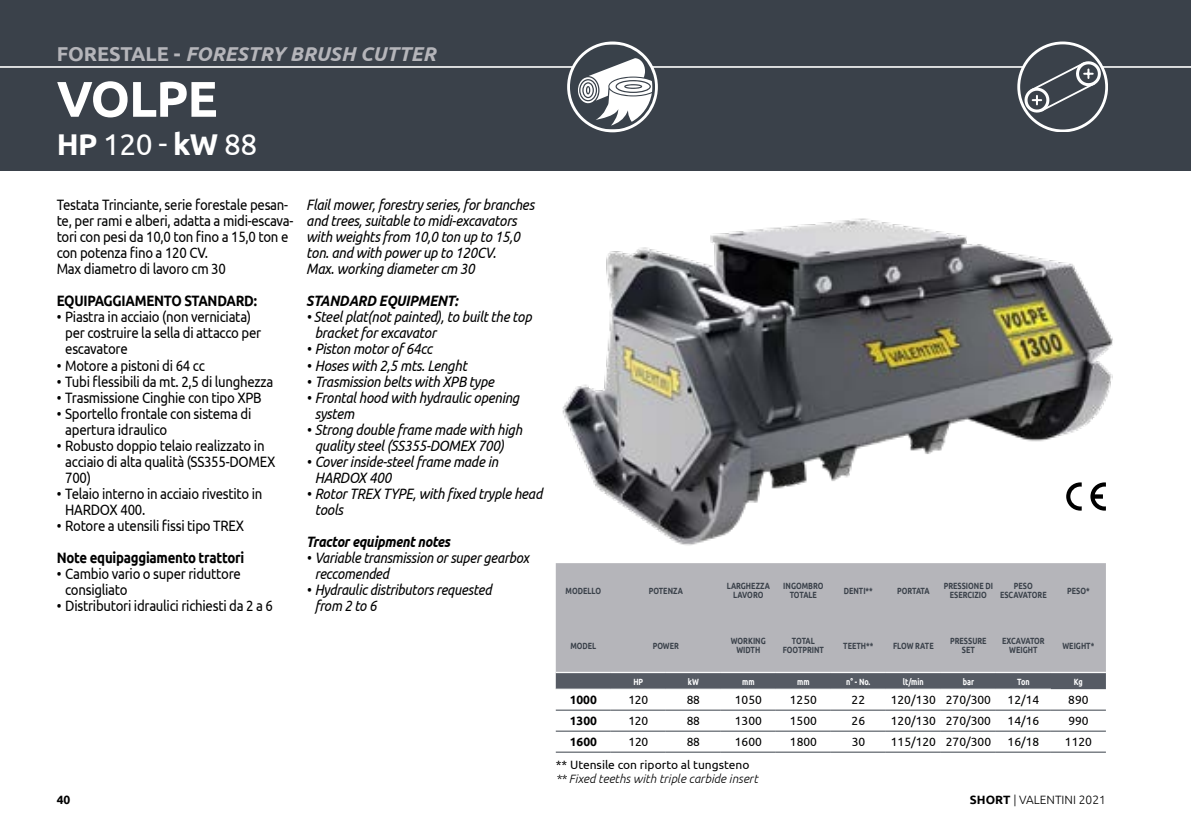
<style>
.page{position:relative;width:1191px;height:840px;background:#fff}
.page>*{position:absolute;margin:0;border:0;box-sizing:border-box;transform-origin:0 0}
.t1{font:700 50px "Ubuntu";letter-spacing:-.02em;color:#fff}
.t2{font:30px "Ubuntu";color:#fff}
.t3{font:italic 700 20px "Ubuntu";color:#b5b5ba}
.t4{font:15px/16px "Ubuntu";letter-spacing:-.02em;color:#000;scale:.88 1}
.t5{font:italic 15px/16px "Ubuntu";letter-spacing:-.02em;color:#000;scale:.9 1}
.t6{font:italic 15px/16px "Ubuntu";letter-spacing:-.02em;color:#000;scale:.88 1}
.t7{font:700 15px "Ubuntu";letter-spacing:-.02em;color:#000;scale:.88 1}
.t8{font:italic 700 15px "Ubuntu";letter-spacing:-.02em;color:#000;scale:.88 1}
.t9{font:italic 700 15px "Ubuntu";letter-spacing:-.02em;color:#000;scale:.9 1}
.t10{font:12px "Ubuntu";color:#000}
.t11{font:italic 300 12px "Ubuntu";color:#000}
.t12{font:300 12px "Ubuntu";color:#000}
.t13{font:700 12px "Ubuntu";color:#000}
.t14{font:700 9px/9px "Ubuntu";color:#3a414a;text-align:center;scale:.8 1}
.t15{font:700 9px "Ubuntu";color:#fff;scale:.8 1}
.t16{font:700 9px "Ubuntu";letter-spacing:-.045em;color:#3a414a;scale:.8 1}
.s1{font-style:normal}
.s2{font-weight:700}
</style>
<div class="page">
<div style="left:0;top:0;width:1191px;height:170px;background:#3a414a"></div>
<hr style="left:0;top:66px;width:1191px;height:2px;background:#fff">
<svg style="left:567px;top:41px;width:91px;height:91px"></svg>
<svg style="left:570px;top:44px;width:85px;height:85px"></svg>
<img style="left:562px;top:218px;width:551px;height:328px">
<div style="left:556px;top:563px;width:550px;height:108px;background:#b5b5ba"></div>
<div style="left:556px;top:673px;width:550px;height:15px;background:#565b64"></div>
<hr style="left:556px;top:709px;width:55px;height:1px;background:#3a414a">
<hr style="left:611px;top:709px;width:55px;height:1px;background:#3a414a">
<hr style="left:666px;top:709px;width:55px;height:1px;background:#3a414a">
<hr style="left:721px;top:709px;width:55px;height:1px;background:#3a414a">
<hr style="left:776px;top:709px;width:55px;height:1px;background:#3a414a">
<hr style="left:831px;top:709px;width:55px;height:1px;background:#3a414a">
<hr style="left:886px;top:709px;width:55px;height:1px;background:#3a414a">
<hr style="left:941px;top:709px;width:55px;height:1px;background:#3a414a">
<hr style="left:996px;top:709px;width:55px;height:1px;background:#3a414a">
<hr style="left:1051px;top:709px;width:55px;height:1px;background:#3a414a">
<hr style="left:556px;top:730px;width:55px;height:1px;background:#3a414a">
<hr style="left:611px;top:730px;width:55px;height:1px;background:#3a414a">
<hr style="left:666px;top:730px;width:55px;height:1px;background:#3a414a">
<hr style="left:721px;top:730px;width:55px;height:1px;background:#3a414a">
<hr style="left:776px;top:730px;width:55px;height:1px;background:#3a414a">
<hr style="left:831px;top:730px;width:55px;height:1px;background:#3a414a">
<hr style="left:886px;top:730px;width:55px;height:1px;background:#3a414a">
<hr style="left:941px;top:730px;width:55px;height:1px;background:#3a414a">
<hr style="left:996px;top:730px;width:55px;height:1px;background:#3a414a">
<hr style="left:1051px;top:730px;width:55px;height:1px;background:#3a414a">
<hr style="left:556px;top:751px;width:55px;height:1px;background:#3a414a">
<hr style="left:611px;top:751px;width:55px;height:1px;background:#3a414a">
<hr style="left:666px;top:751px;width:55px;height:1px;background:#3a414a">
<hr style="left:721px;top:751px;width:55px;height:1px;background:#3a414a">
<hr style="left:776px;top:751px;width:55px;height:1px;background:#3a414a">
<hr style="left:831px;top:751px;width:55px;height:1px;background:#3a414a">
<hr style="left:886px;top:751px;width:55px;height:1px;background:#3a414a">
<hr style="left:941px;top:751px;width:55px;height:1px;background:#3a414a">
<hr style="left:996px;top:751px;width:55px;height:1px;background:#3a414a">
<hr style="left:1051px;top:751px;width:55px;height:1px;background:#3a414a">
<svg style="left:1066px;top:482px;width:15px;height:28px"></svg>
<svg style="left:1090px;top:482px;width:16px;height:28px"></svg>
<svg style="left:1017px;top:41px;width:90px;height:91px"></svg>
<div style="left:1020px;top:44px;width:85px;height:85px;background:#3a414a;border-radius:50%"></div>
<svg style="left:1023px;top:60px;width:79px;height:53px"></svg>
<h3 class="t3" style="left:57px;top:42px;width:380px"><span class="s1">FORESTALE -</span> FORESTRY BRUSH CUTTER</h3>
<h1 class="t1" style="left:57px;top:69px;width:162px">VOLPE</h1>
<h2 class="t2" style="left:57px;top:126px;width:202px"><span class="s2">HP</span> 120 - <span class="s2">kW</span> 88</h2>
<p class="t4" style="left:57px;top:196px;width:270px">Testata Trinciante, serie forestale pesan&shy;te, per rami e alberi, adatta a midi-escava&shy;tori con pesi da 10,0 ton fino a 15,0 ton e con potenza fino a 120 CV.<br>Max diametro di lavoro cm 30</p>
<p class="t7" style="left:57px;top:292px;width:229px">EQUIPAGGIAMENTO STANDARD:</p>
<p class="t4" style="left:65px;top:308px;width:224px;text-indent:-9px">• Piastra in acciaio (non verniciata) per costruire la sella di attacco per escavatore</p>
<p class="t4" style="left:57px;top:356px;width:170px">• Motore a pistoni di 64 cc</p>
<p class="t4" style="left:57px;top:372px;width:248px">• Tubi flessibili da mt. 2,5 di lunghezza</p>
<p class="t4" style="left:57px;top:388px;width:234px">• Trasmissione Cinghie con tipo XPB</p>
<p class="t4" style="left:65px;top:404px;width:213px;text-indent:-9px">• Sportello frontale con sistema di apertura idraulico</p>
<p class="t4" style="left:65px;top:436px;width:240px;text-indent:-9px">• Robusto doppio telaio realizzato in acciaio di alta qualità (SS355-DOMEX<br>700)</p>
<p class="t4" style="left:65px;top:484px;width:226px;text-indent:-9px">• Telaio interno in acciaio rivestito in<br>HARDOX 400.</p>
<p class="t4" style="left:57px;top:516px;width:214px">• Rotore a utensili fissi tipo TREX</p>
<p class="t7" style="left:57px;top:548px;width:215px">Note equipaggiamento trattori</p>
<p class="t4" style="left:65px;top:564px;width:201px;text-indent:-9px">• Cambio vario o super riduttore consigliato</p>
<p class="t4" style="left:57px;top:596px;width:247px">• Distributori idraulici richiesti da 2 a 6</p>
<p class="t5" style="left:306px;top:196px;width:255px">Flail mower, forestry series, for branches and trees, suitable to midi-excavators with weights from 10,0 ton up to 15,0 ton. and with power up to 120CV.<br>Max. working diameter cm 30</p>
<p class="t9" style="left:306px;top:292px;width:170px">STANDARD EQUIPMENT:</p>
<p class="t5" style="left:315px;top:308px;width:243px;text-indent:-9px">• Steel plat(not painted), to built the top bracket for excavator</p>
<p class="t5" style="left:306px;top:340px;width:141px">• Piston motor of 64cc</p>
<p class="t5" style="left:306px;top:356px;width:180px">• Hoses with 2,5 mts. Lenght</p>
<p class="t5" style="left:306px;top:372px;width:210px">• Trasmission belts with XPB type</p>
<p class="t5" style="left:315px;top:388px;width:229px;text-indent:-9px">• Frontal hood with hydraulic opening system</p>
<p class="t5" style="left:315px;top:420px;width:232px;text-indent:-9px">• Strong double frame made with high quality steel (SS355-DOMEX 700)</p>
<p class="t5" style="left:315px;top:452px;width:205px;text-indent:-9px">• Cover inside-steel frame made in<br>HARDOX 400</p>
<p class="t5" style="left:315px;top:484px;width:254px;text-indent:-9px">• Rotor TREX TYPE, with fixed tryple head tools</p>
<p class="t8" style="left:306px;top:532px;width:165px">Tractor equipment notes</p>
<p class="t6" style="left:315px;top:548px;width:245px;text-indent:-9px">• Variable transmission or super gearbox reccomended</p>
<p class="t6" style="left:315px;top:580px;width:202px;text-indent:-9px">• Hydraulic distributors requested from 2 to 6</p>
<p class="t14" style="left:565px;top:585px;width:46px">MODELLO</p>
<p class="t14" style="left:648px;top:585px;width:44px">POTENZA</p>
<p class="t14" style="left:726px;top:581px;width:55px">LARGHEZZA<br>LAVORO</p>
<p class="t14" style="left:783px;top:581px;width:52px">INGOMBRO<br>TOTALE</p>
<p class="t14" style="left:844px;top:585px;width:38px">DENTI**</p>
<p class="t16" style="left:897px;top:585px;width:42px">PORTATA</p>
<p class="t14" style="left:943px;top:581px;width:63px">PRESSIONE DI<br>ESERCIZIO</p>
<p class="t14" style="left:1000px;top:581px;width:60px">PESO<br>ESCAVATORE</p>
<p class="t14" style="left:1067px;top:585px;width:30px">PESO*</p>
<p class="t14" style="left:570px;top:640px;width:34px">MODEL</p>
<p class="t14" style="left:652px;top:640px;width:34px">POWER</p>
<p class="t14" style="left:731px;top:636px;width:45px">WORKING<br>WIDTH</p>
<p class="t14" style="left:782px;top:636px;width:53px">TOTAL<br>FOOTPRINT</p>
<p class="t14" style="left:843px;top:640px;width:39px">TEETH**</p>
<p class="t14" style="left:893px;top:640px;width:52px">FLOW RATE</p>
<p class="t14" style="left:950px;top:636px;width:47px">PRESSURE<br>SET</p>
<p class="t14" style="left:1002px;top:636px;width:55px">EXCAVATOR<br>WEIGHT</p>
<p class="t14" style="left:1062px;top:640px;width:41px">WEIGHT*</p>
<p class="t15" style="left:633px;top:675px;width:14px">HP</p>
<p class="t15" style="left:688px;top:675px;width:15px">kW</p>
<p class="t15" style="left:742px;top:675px;width:17px">mm</p>
<p class="t15" style="left:797px;top:675px;width:17px">mm</p>
<p class="t15" style="left:846px;top:675px;width:32px">n° - No.</p>
<p class="t15" style="left:903px;top:675px;width:28px">lt/min</p>
<p class="t15" style="left:962px;top:675px;width:16px">bar</p>
<p class="t15" style="left:1017px;top:675px;width:17px">Ton</p>
<p class="t15" style="left:1074px;top:675px;width:13px">Kg</p>
<p class="t13" style="left:569px;top:692px;width:29px">1000</p>
<p class="t10" style="left:628px;top:692px;width:21px">120</p>
<p class="t10" style="left:686px;top:692px;width:15px">88</p>
<p class="t10" style="left:735px;top:692px;width:29px">1050</p>
<p class="t10" style="left:790px;top:692px;width:29px">1250</p>
<p class="t10" style="left:851px;top:692px;width:15px">22</p>
<p class="t10" style="left:890px;top:692px;width:102px">120/130 270/300</p>
<p class="t10" style="left:1007px;top:692px;width:33px">12/14</p>
<p class="t10" style="left:1068px;top:692px;width:22px">890</p>
<p class="t13" style="left:569px;top:713px;width:29px">1300</p>
<p class="t10" style="left:628px;top:713px;width:21px">120</p>
<p class="t10" style="left:687px;top:713px;width:15px">88</p>
<p class="t10" style="left:735px;top:713px;width:29px">1300</p>
<p class="t10" style="left:790px;top:713px;width:29px">1500</p>
<p class="t10" style="left:851px;top:713px;width:15px">26</p>
<p class="t10" style="left:890px;top:713px;width:102px">120/130 270/300</p>
<p class="t10" style="left:1007px;top:713px;width:33px">14/16</p>
<p class="t10" style="left:1068px;top:713px;width:22px">990</p>
<p class="t13" style="left:570px;top:734px;width:29px">1600</p>
<p class="t10" style="left:628px;top:734px;width:21px">120</p>
<p class="t10" style="left:687px;top:734px;width:15px">88</p>
<p class="t10" style="left:735px;top:734px;width:29px">1600</p>
<p class="t10" style="left:790px;top:734px;width:29px">1800</p>
<p class="t10" style="left:851px;top:734px;width:15px">30</p>
<p class="t10" style="left:891px;top:734px;width:102px">115/120 270/300</p>
<p class="t10" style="left:1007px;top:734px;width:33px">16/18</p>
<p class="t10" style="left:1065px;top:734px;width:29px">1120</p>
<p class="t11" style="left:556px;top:771px;width:204px">** Fixed teeths with triple carbide insert</p>
<p class="t10" style="left:556px;top:756px;width:195px">** Utensile con riporto al tungsteno</p>
<p class="t13" style="left:57px;top:791px;width:15px">40</p>
<p class="t12" style="left:970px;top:792px;width:137px"><span class="s2">SHORT</span> | VALENTINI 2021</p>
</div>
